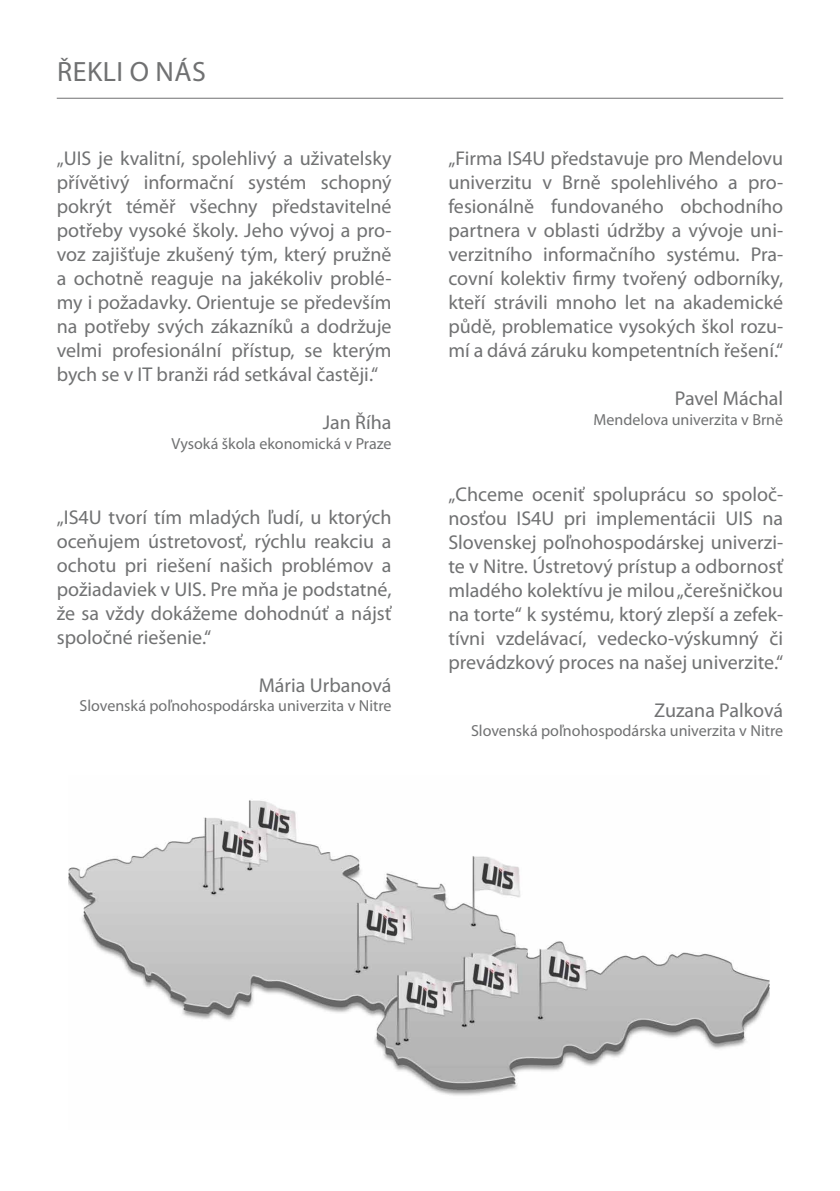
<style>
.page{position:relative;width:840px;height:1191px;background:#fff}
.page>*{position:absolute;margin:0;border:0;box-sizing:border-box;transform-origin:0 0}
.t1{font:28px "Myriad Pro";letter-spacing:.02em;color:#707172}
.t2{font:20px/24px "Myriad Pro";color:#707172;text-align:justify}
.t3{font:16px "Myriad Pro";color:#707172}
</style>
<div class="page">
<img style="left:68px;top:800px;width:700px;height:296px">
<hr style="left:57px;top:98px;width:725px;height:1px;background:#707172">
<h1 class="t1" style="left:57px;top:54px;width:150px">ŘEKLI O NÁS</h1>
<p class="t2" style="left:57px;top:146px;width:336px">„UIS je kvalitní, spolehlivý a uživatelsky přívětivý informační systém schopný pokrýt téměř všechny představitelné potřeby vysoké školy. Jeho vývoj a pro&shy;voz zajišťuje zkušený tým, který pružně a ochotně reaguje na jakékoliv problé&shy;my i požadavky. Orientuje se především na potřeby svých zákazníků a dodržuje velmi profesionální přístup, se kterým bych se v IT branži rád setkával častěji.“</p>
<p class="t2" style="left:322px;top:410px;width:70px">Jan Říha</p>
<p class="t3" style="left:171px;top:433px;width:221px">Vysoká škola ekonomická v Praze</p>
<p class="t2" style="left:57px;top:505px;width:336px">„IS4U tvorí tím mladých ľudí, u ktorých oceňujem ústretovosť, rýchlu reakciu a ochotu pri riešení našich problémov a požiadaviek v UIS. Pre mňa je podstatné, že sa vždy dokážeme dohodnúť a nájsť spoločné riešenie.“</p>
<p class="t2" style="left:258px;top:673px;width:134px">Mária Urbanová</p>
<p class="t3" style="left:79px;top:696px;width:313px">Slovenská poľnohospodárska univerzita v Nitre</p>
<p class="t2" style="left:448px;top:146px;width:336px">„Firma IS4U představuje pro Mendelovu univerzitu v Brně spolehlivého a pro&shy;fesionálně fundovaného obchodního partnera v oblasti údržby a vývoje uni&shy;verzitního informačního systému. Pra&shy;covní kolektiv firmy tvořený odborníky, kteří strávili mnoho let na akademické půdě, problematice vysokých škol rozu&shy;mí a dává záruku kompetentních řešení.“</p>
<p class="t2" style="left:674px;top:386px;width:110px">Pavel Máchal</p>
<p class="t3" style="left:593px;top:409px;width:191px">Mendelova univerzita v Brně</p>
<p class="t2" style="left:448px;top:482px;width:336px">„Chceme oceniť spoluprácu so spoloč&shy;nosťou IS4U pri implementácii UIS na Slovenskej poľnohospodárskej univerzi&shy;te v Nitre. Ústretový prístup a odbornosť mladého kolektívu je milou „čerešničkou na torte“ k systému, ktorý zlepší a zefek&shy;tívni vzdelávací, vedecko-výskumný či prevádzkový proces na našej univerzite.“</p>
<p class="t2" style="left:653px;top:698px;width:130px">Zuzana Palková</p>
<p class="t3" style="left:471px;top:721px;width:313px">Slovenská poľnohospodárska univerzita v Nitre</p>
</div>
